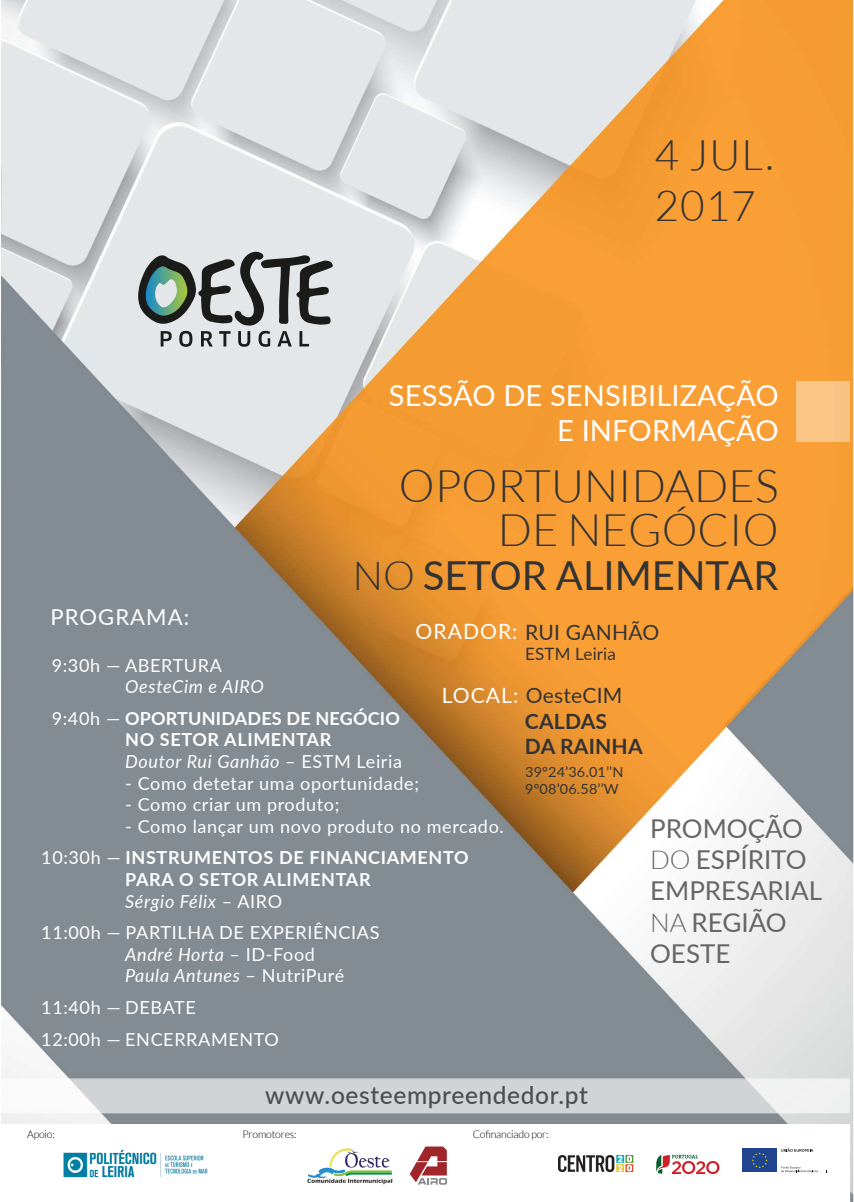
<style>
.page{position:relative;width:854px;height:1202px;background:#fff}
.page>*{position:absolute;margin:0;border:0;box-sizing:border-box;transform-origin:0 0}
.t1{font:300 45px/44px "Lato";color:#333;text-align:right}
.t2{font:300 42.3px/50.8px "Lato";letter-spacing:.025em;color:#333}
.t3{font:40px "Lato";color:#333}
.t4{font:29px/34.8px "Lato";letter-spacing:.005em;color:#fff;text-align:right}
.t5{font:26px/31.2px "Lato";color:#666}
.t6{font:500 24.5px "Lato";letter-spacing:.025em;color:#4d4d4d}
.t7{font:22px "Lato";letter-spacing:.05em;color:#fff}
.t8{font:700 21.1px/25.3px "Lato";letter-spacing:.01em;color:#333}
.t9{font:21.1px "Lato";letter-spacing:.01em;color:#333}
.t10{font:18px/31.6px "Lato";letter-spacing:.035em;color:#fff}
.t11{font:700 18px/21.6px "Lato";letter-spacing:.035em;color:#fff}
.t12{font:700 18px/31.6px "Lato";letter-spacing:.01em;color:#fff}
.t13{font:17px "Lato";letter-spacing:.01em;color:#333}
.t14{font:14px/16.8px "Lato";letter-spacing:.01em;color:#333}
.t15{font:300 10.7px "Lato";letter-spacing:-.02em;color:#000}
.s1{font-weight:300}
.s2{color:#fff}
.s3{font-weight:400;font-style:italic}
.s4{font-weight:400}
.s5{font-weight:700}
.s6{font-style:italic}
.s7{font-weight:400;color:#fff}
</style>
<div class="page">
<img style="left:0;top:0;width:853px;height:1202px">
<svg style="left:138px;top:252px;width:195px;height:95px;background:#9aa1a0"></svg>
<svg style="left:0;top:1078px;width:849px;height:35px;fill:#d1d4d7"></svg>
<div style="left:0;top:1124px;width:849px;height:78px;background:#fff"></div>
<div style="left:796px;top:382px;width:53px;height:60px;background:#fbc585"></div>
<svg style="left:307px;top:1148px;width:85px;height:36px"></svg>
<svg style="left:409px;top:1146px;width:38px;height:39px"></svg>
<div style="left:742px;top:1149px;width:34px;height:23px;background:#1f4490"></div>
<svg style="left:781px;top:1166px;width:36px;height:7px"></svg>
<svg style="left:752px;top:1152px;width:15px;height:16px"></svg>
<svg style="left:781px;top:1148px;width:31px;height:4px"></svg>
<svg style="left:656px;top:1155px;width:63px;height:19px"></svg>
<svg style="left:558px;top:1155px;width:75px;height:17px"></svg>
<img style="left:63px;top:1149px;width:145px;height:29px">
<h2 class="t2" style="left:654px;top:129px;width:121px">4 JUL.<br>2017</h2>
<h3 class="t4" style="left:389px;top:377px;width:391px">SESSÃO DE SENSIBILIZAÇÃO<br>E INFORMAÇÃO</h3>
<h1 class="t1" style="left:399px;top:464px;width:381px">OPORTUNIDADES<br>DE NEGÓCIO</h1>
<h3 class="t3" style="left:353px;top:547px;width:427px"><span class="s1">NO</span> SETOR ALIMENTAR</h3>
<p class="t7" style="left:50px;top:601px;width:140px">PROGRAMA:</p>
<p class="t9" style="left:415px;top:617px;width:245px"><span class="s2">ORADOR:</span> RUI GANHÃO</p>
<p class="t13" style="left:525px;top:641px;width:92px">ESTM Leiria</p>
<p class="t10" style="left:52px;top:648px;width:172px">9:30h — ABERTURA</p>
<p class="t12" style="left:52px;top:670px;width:349px;text-indent:73px"><span class="s3">OesteCim e AIRO<br></span><span class="s4">9:40h —</span> OPORTUNIDADES DE NEGÓCIO</p>
<p class="t11" style="left:125px;top:728px;width:278px">NO SETOR ALIMENTAR<br><span class="s3">Doutor Rui Ganhão</span> <span class="s4">– ESTM Leiria</span></p>
<p class="t10" style="left:125px;top:766px;width:295px">- Como detetar uma oportunidade;</p>
<p class="t10" style="left:125px;top:788px;width:215px">- Como criar um produto;</p>
<p class="t10" style="left:41px;top:810px;width:464px;text-indent:84px">- Como lançar um novo produto no mercado.<br>10:30h — <span class="s5">INSTRUMENTOS DE FINANCIAMENTO</span></p>
<p class="t11" style="left:125px;top:868px;width:247px">PARA O SETOR ALIMENTAR<br><span class="s3">Sérgio Félix</span> <span class="s4">– AIRO</span></p>
<p class="t10" style="left:125px;top:921px;width:256px;line-height:21.6px;text-indent:-84px">11:00h — PARTILHA DE EXPERIÊNCIAS<br><span class="s6">André Horta</span> – ID-Food<br><span class="s6">Paula Antunes</span> – NutriPuré</p>
<p class="t10" style="left:41px;top:991px;width:239px">11:40h — DEBATE<br>12:00h — ENCERRAMENTO</p>
<p class="t8" style="left:524px;top:682px;width:119px;text-indent:-83px"><span class="s7">LOCAL:</span> <span class="s4">OesteCIM<br></span>CALDAS<br>DA RAINHA</p>
<p class="t14" style="left:525px;top:763px;width:100px">39º24’36.01’’N<br>9º08’06.58’’W</p>
<h3 class="t5" style="left:650px;top:812px;width:173px">PROMOÇÃO<br><span class="s1">DO</span> ESPÍRITO<br>EMPRESARIAL<br><span class="s1">NA</span> REGIÃO<br>OESTE</h3>
<h3 class="t6" style="left:265px;top:1077px;width:324px">www.oesteempreendedor.pt</h3>
<p class="t15" style="left:27px;top:1128px;width:29px">Apoio:</p>
<p class="t15" style="left:242px;top:1129px;width:56px">Promotores:</p>
<p class="t15" style="left:472px;top:1129px;width:78px">Cofinanciado por:</p>
</div>
